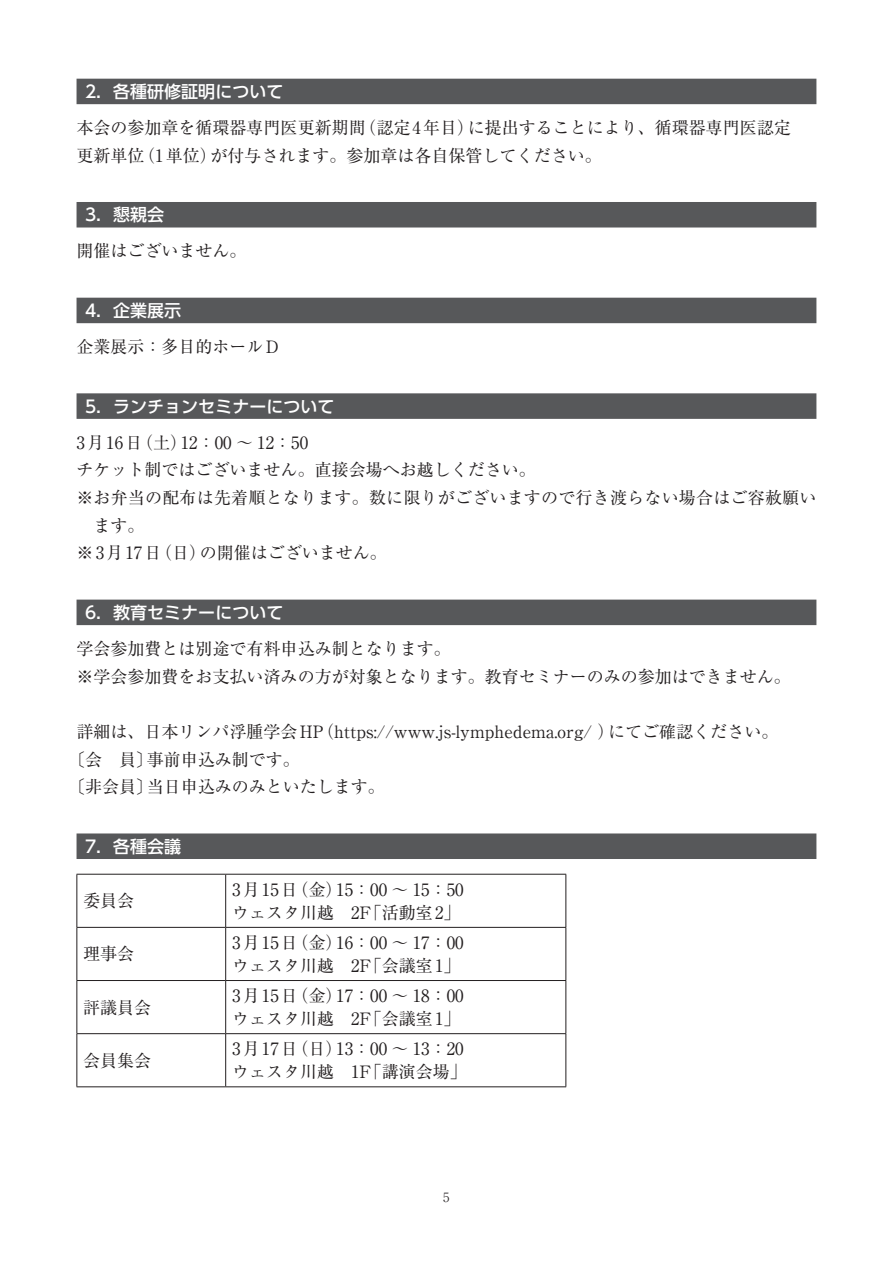
<style>
.page{position:relative;width:893px;height:1263px;background:#fff}
.page>*{position:absolute;margin:0;border:0;box-sizing:border-box;transform-origin:0 0}
.t1{font:16.95px/27.6px "Ryumin Pr 6 N";color:#231f20}
.t2{font:500 16.95px "UD Shin Go Pr 6 N";color:#fff}
.t3{font:300 12.75px "Ryumin Pr 6 N";color:#231f20}
</style>
<div class="page">
<div style="left:77px;top:79px;width:739px;height:25px;background:#57585a"></div>
<div style="left:77px;top:202px;width:739px;height:25px;background:#57585a"></div>
<div style="left:77px;top:298px;width:739px;height:25px;background:#57585a"></div>
<div style="left:77px;top:393px;width:739px;height:26px;background:#57585a"></div>
<div style="left:77px;top:600px;width:739px;height:25px;background:#57585a"></div>
<div style="left:77px;top:833px;width:739px;height:26px;background:#57585a"></div>
<hr style="left:77px;top:874px;width:149px;height:1px;background:#231f20">
<hr style="left:77px;top:874px;width:1px;height:53px;background:#231f20">
<hr style="left:226px;top:874px;width:340px;height:1px;background:#231f20">
<hr style="left:225px;top:874px;width:1px;height:53px;background:#231f20">
<hr style="left:566px;top:874px;width:1px;height:53px;background:#231f20">
<hr style="left:77px;top:927px;width:149px;height:1px;background:#231f20">
<hr style="left:77px;top:928px;width:1px;height:52px;background:#231f20">
<hr style="left:226px;top:927px;width:340px;height:1px;background:#231f20">
<hr style="left:225px;top:928px;width:1px;height:52px;background:#231f20">
<hr style="left:566px;top:928px;width:1px;height:52px;background:#231f20">
<hr style="left:77px;top:980px;width:149px;height:1px;background:#231f20">
<hr style="left:77px;top:981px;width:1px;height:52px;background:#231f20">
<hr style="left:226px;top:980px;width:340px;height:1px;background:#231f20">
<hr style="left:225px;top:981px;width:1px;height:52px;background:#231f20">
<hr style="left:566px;top:981px;width:1px;height:52px;background:#231f20">
<hr style="left:77px;top:1033px;width:149px;height:1px;background:#231f20">
<hr style="left:77px;top:1034px;width:1px;height:52px;background:#231f20">
<hr style="left:226px;top:1033px;width:340px;height:1px;background:#231f20">
<hr style="left:225px;top:1034px;width:1px;height:52px;background:#231f20">
<hr style="left:566px;top:1034px;width:1px;height:52px;background:#231f20">
<hr style="left:77px;top:1086px;width:149px;height:1px;background:#231f20">
<hr style="left:226px;top:1086px;width:340px;height:1px;background:#231f20">
<p class="t2" style="left:85px;top:78px;width:200px">2．各種研修証明について</p>
<p class="t1" style="left:77px;top:113px;width:716px">本会の参加章を循環器専門医更新期間（認定4年目）に提出することにより、循環器専門医認定更新単位（1単位）が付与されます。参加章は各自保管してください。</p>
<p class="t2" style="left:85px;top:201px;width:81px">3．懇親会</p>
<p class="t1" style="left:77px;top:236px;width:172px">開催はございません。</p>
<p class="t2" style="left:85px;top:297px;width:98px">4．企業展示</p>
<p class="t1" style="left:77px;top:332px;width:204px">企業展示：多目的ホールD</p>
<p class="t2" style="left:85px;top:392px;width:251px">5．ランチョンセミナーについて</p>
<p class="t1" style="left:77px;top:428px;width:233px">3月16日（土）12：00 ～ 12：50</p>
<p class="t1" style="left:77px;top:455px;width:461px">チケット制ではございません。直接会場へお越しください。</p>
<p class="t1" style="left:77px;top:483px;width:741px">※お弁当の配布は先着順となります。数に限りがございますので行き渡らない場合はご容赦願い</p>
<p class="t1" style="left:94px;top:511px;width:53px">ます。</p>
<p class="t1" style="left:77px;top:538px;width:312px">※3月17日（日）の開催はございません。</p>
<p class="t2" style="left:85px;top:599px;width:200px">6．教育セミナーについて</p>
<p class="t1" style="left:77px;top:634px;width:716px">学会参加費とは別途で有料申込み制となります。<br>※学会参加費をお支払い済みの方が対象となります。教育セミナーのみの参加はできません。</p>
<p class="t1" style="left:68px;top:717px;width:712px;text-indent:9px">詳細は、日本リンパ浮腫学会HP（https://www.js-lymphedema.org/ ）にてご確認ください。〔会　員〕事前申込み制です。<br>〔非会員〕当日申込みのみといたします。</p>
<p class="t2" style="left:85px;top:832px;width:98px">7．各種会議</p>
<p class="t1" style="left:83px;top:886px;width:53px">委員会</p>
<p class="t1" style="left:232px;top:877px;width:233px;line-height:23.4px">3月15日（金）15：00 ～ 15：50ウェスタ川越　2F「活動室2」</p>
<p class="t1" style="left:83px;top:939px;width:53px">理事会</p>
<p class="t1" style="left:232px;top:930px;width:233px;line-height:23.4px">3月15日（金）16：00 ～ 17：00ウェスタ川越　2F「会議室1」</p>
<p class="t1" style="left:83px;top:992px;width:70px">評議員会</p>
<p class="t1" style="left:232px;top:983px;width:233px;line-height:23.4px">3月15日（金）17：00 ～ 18：00ウェスタ川越　2F「会議室1」</p>
<p class="t1" style="left:83px;top:1046px;width:70px">会員集会</p>
<p class="t1" style="left:232px;top:1036px;width:236px;line-height:23.4px">3月17日（日）13：00 ～ 13：20ウェスタ川越　1F「講演会場」</p>
<p class="t3" style="left:443px;top:1187px;width:8px">5</p>
</div>
